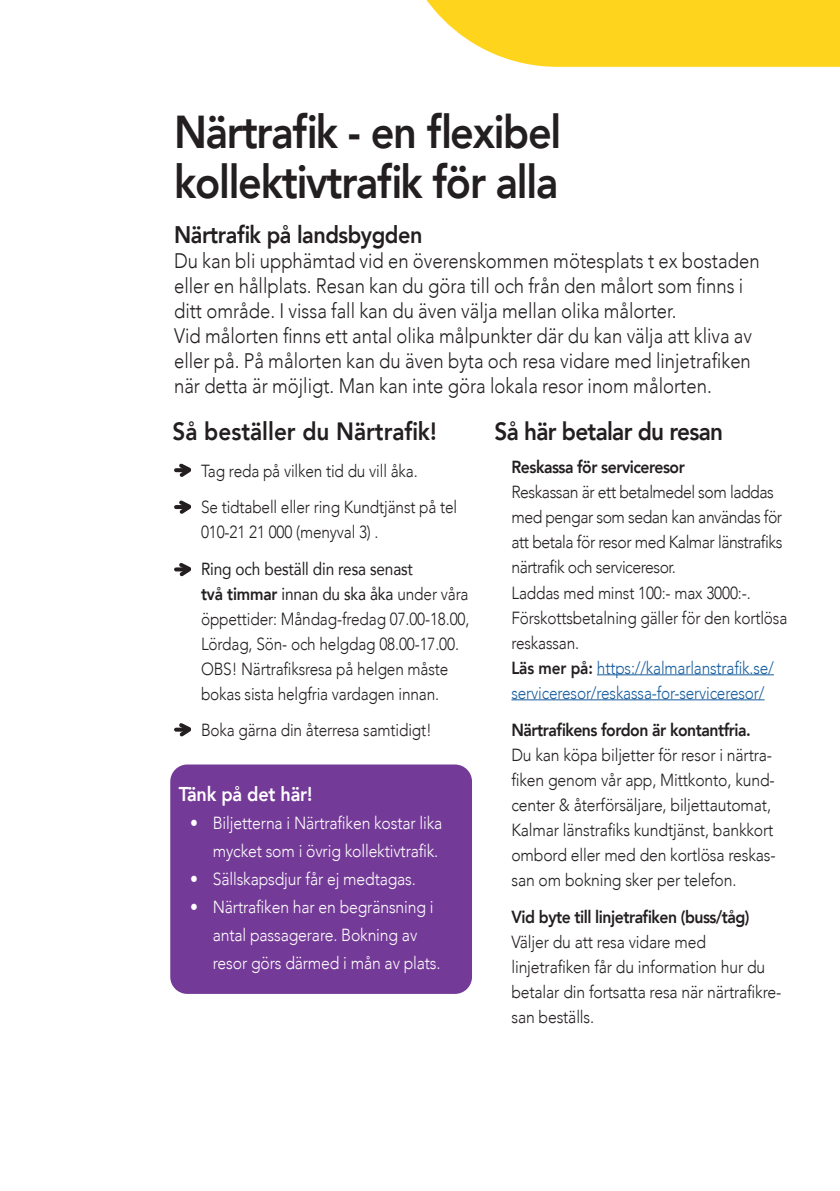
<style>
.page{position:relative;width:840px;height:1191px;background:#fff}
.page>*{position:absolute;margin:0;border:0;box-sizing:border-box;transform-origin:0 0}
.t1{font:800 46px/50px "Avenir";letter-spacing:-.03em;color:#231f20;scale:.9 1}
.t2{font:800 25px "Avenir";color:#231f20;scale:.9 1}
.t3{font:800 25px "Avenir";letter-spacing:-.03em;color:#231f20;scale:.9 1}
.t4{font:800 24px "Avenir";letter-spacing:-.02em;color:#231f20;scale:.9 1}
.t5{font:300 21px/25px "Avenir";color:#231f20;scale:.88 1}
.t6{font:800 20px "Avenir";letter-spacing:-.01em;color:#fff;scale:.9 1}
.t7{font:300 17.6px/25px "Avenir";letter-spacing:-.01em;color:#231f20;scale:.9 1}
.t8{font:300 17.6px/25px "Avenir";letter-spacing:-.01em;color:#231f20;scale:.88 1}
.t9{font:300 17.6px/28px "Avenir";letter-spacing:-.01em;color:#fff;text-align:right;scale:.9 1}
.t10{font:800 17.6px/25px "Avenir";letter-spacing:-.03em;color:#231f20;scale:.9 1}
.s1{font-weight:800}
.s2{color:#175d9e}
.s3{font-weight:300}
.s4{font-weight:400}
</style>
<div class="page">
<svg style="left:426px;top:0;width:413px;height:67px;background:#fed833"></svg>
<hr style="left:596px;top:674px;width:177px;height:1px;background:#175d9e">
<hr style="left:511px;top:699px;width:253px;height:1px;background:#175d9e">
<svg style="left:176px;top:463px;width:15px;height:14px"></svg>
<svg style="left:176px;top:500px;width:15px;height:14px"></svg>
<svg style="left:176px;top:563px;width:15px;height:14px"></svg>
<svg style="left:176px;top:723px;width:15px;height:14px"></svg>
<div style="left:170px;top:764px;width:301px;height:230px;background:#743a97;border-radius:17px"></div>
<p class="t1" style="left:174px;top:104px;width:431px">Närtrafik - en flexibel kollektivtrafik för alla</p>
<p class="t4" style="left:174px;top:213px;width:277px">Närtrafik på landsbygden</p>
<p class="t5" style="left:174px;top:248px;width:666px">Du kan bli upphämtad vid en överenskommen mötesplats t ex bostaden eller en hållplats. Resan kan du göra till och från den målort som finns i ditt område. I vissa fall kan du även välja mellan olika målorter.</p>
<p class="t5" style="left:174px;top:323px;width:658px;text-align:justify">Vid målorten finns ett antal olika målpunkter där du kan välja att kliva av eller på. På målorten kan du även byta och resa vidare med linjetrafiken när detta är möjligt. Man kan inte göra lokala resor inom målorten.</p>
<p class="t3" style="left:494px;top:409px;width:255px">Så här betalar du resan</p>
<p class="t10" style="left:511px;top:454px;width:194px">Reskassa för serviceresor</p>
<p class="t7" style="left:511px;top:480px;width:308px">Reskassan är ett betalmedel som laddas med pengar som sedan kan användas för att betala för resor med Kalmar länstrafiks närtrafik och serviceresor.<br>Laddas med minst 100:- max 3000:-.<br>Förskottsbetalning gäller för den kortlösa reskassan.<br><span class="s1">Läs mer på:</span> <span class="s2">https://kalmarlanstrafik.se/ serviceresor/reskassa-for-serviceresor/</span></p>
<p class="t7" style="left:511px;top:717px;width:295px"><span class="s1">Närtrafikens fordon är kontantfria.<br></span>Du kan köpa biljetter för resor i närtra&shy;fiken genom vår app, Mittkonto, kund&shy;center &amp; återförsäljare, biljettautomat, Kalmar länstrafiks kundtjänst, bankkort ombord eller med den kortlösa reskas&shy;san om bokning sker per telefon.</p>
<p class="t10" style="left:511px;top:903px;width:266px">Vid byte till linjetrafiken (buss/tåg)<br><span class="s3">Väljer du att resa vidare med</span></p>
<p class="t7" style="left:511px;top:954px;width:301px">linjetrafiken får du information hur du betalar din fortsatta resa när närtrafikre&shy;san beställs.</p>
<p class="t2" style="left:172px;top:409px;width:295px">Så beställer du Närtrafik!</p>
<p class="t8" style="left:201px;top:458px;width:247px">Tag reda på vilken tid du vill åka.</p>
<p class="t8" style="left:201px;top:494px;width:292px">Se tidtabell eller ring Kundtjänst på tel<br>010-21 21 000 (menyval 3) .</p>
<p class="t8" style="left:201px;top:556px;width:306px"><span class="s4">Ring och beställ din resa senast<br></span><span class="s1">två timmar</span> <span class="s4">innan du ska åka</span> under våra öppettider: Måndag-fredag 07.00-18.00, Lördag, Sön- och helgdag 08.00-17.00.<br>OBS! Närtrafiksresa på helgen måste bokas sista helgfria vardagen innan.</p>
<p class="t8" style="left:201px;top:717px;width:264px">Boka gärna din återresa samtidigt!</p>
<p class="t6" style="left:179px;top:776px;width:150px">Tänk på det här!</p>
<p class="t9" style="left:190px;top:809px;width:282px">• Biljetterna i Närtrafiken kostar lika mycket som i övrig kollektivtrafik.</p>
<p class="t9" style="left:190px;top:865px;width:252px">• Sällskapsdjur får ej medtagas.</p>
<p class="t9" style="left:213px;top:893px;width:254px;text-align:left;text-indent:-23px">• Närtrafiken har en begränsning i antal passagerare. Bokning av resor görs därmed i mån av plats.</p>
</div>
